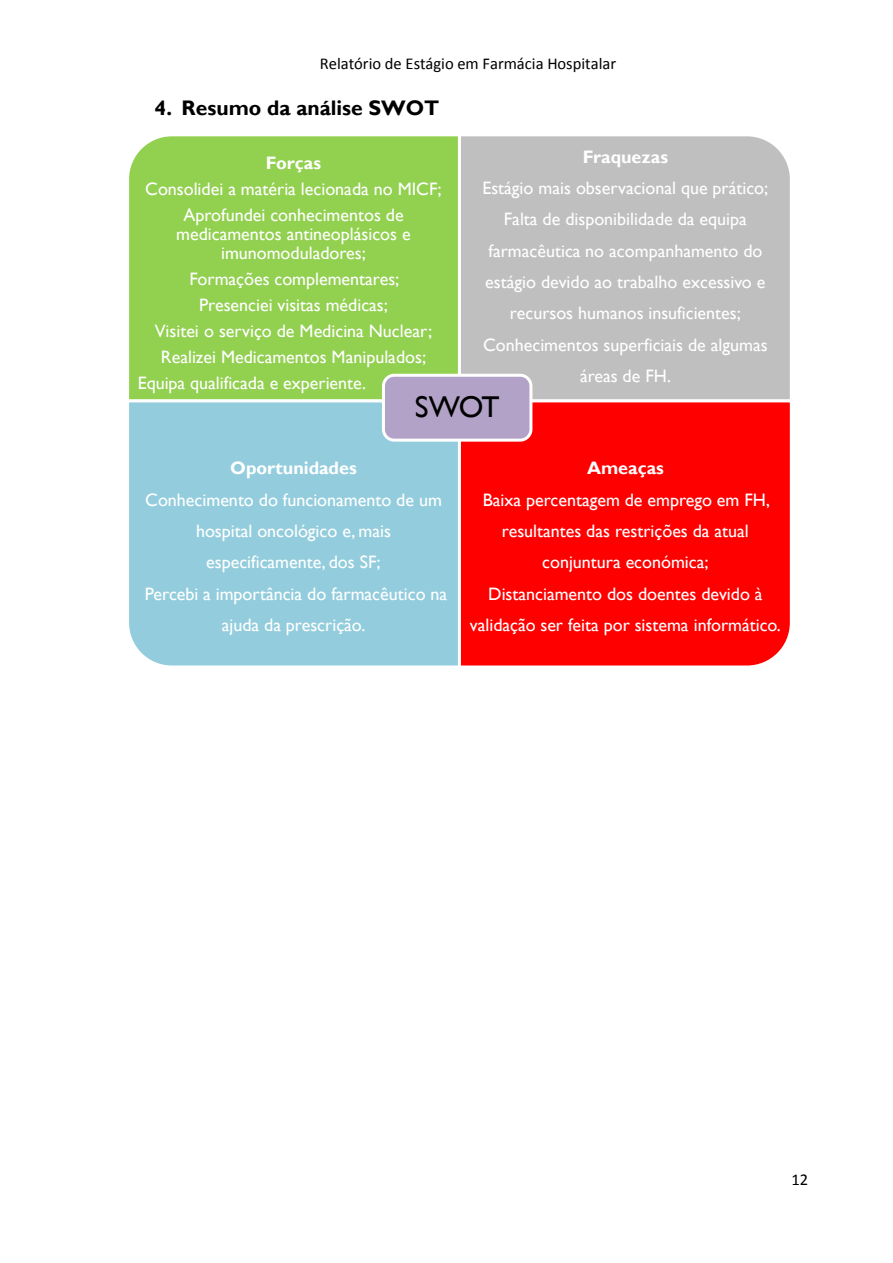
<style>
.page{position:relative;width:893px;height:1263px;background:#fff}
.page>*{position:absolute;margin:0;border:0;box-sizing:border-box;transform-origin:0 0}
.t1{font:30px "Gill Sans MT";color:#000}
.t2{font:700 21px "Gill Sans MT";color:#000}
.t3{font:18px/31.3px "Gill Sans MT";color:#fff;text-align:center}
.t4{font:700 18px "Gill Sans MT";color:#fff}
.t5{font:16.5px "Calibri";color:#000}
</style>
<div class="page">
<div style="left:129px;top:136px;width:327px;height:262px;background:#92d050"></div>
<div style="left:456px;top:136px;width:334px;height:262px;background:#bfbfbf"></div>
<div style="left:129px;top:398px;width:327px;height:268px;background:#93cddd"></div>
<div style="left:456px;top:398px;width:334px;height:268px;background:#f00"></div>
<div style="left:383px;top:375px;width:148px;height:65px;background:#b3a2c7;border-radius:11px"></div>
<div style="left:382px;top:374px;width:150px;height:68px;border:3px solid #fff;border-radius:11px"></div>
<p class="t5" style="left:320px;top:56px;width:298px">Relatório de Estágio em Farmácia Hospitalar</p>
<p class="t2" style="left:155px;top:96px;width:286px">4. Resumo da análise SWOT</p>
<p class="t4" style="left:266px;top:152px;width:57px">Forças</p>
<p class="t3" style="left:145px;top:176px;width:298px;line-height:26.1px">Consolidei a matéria lecionada no MICF;<br>Aprofundei conhecimentos de</p>
<p class="t3" style="left:176px;top:224px;width:236px;line-height:18.9px">medicamentos antineoplásicos e imunomoduladores;</p>
<p class="t3" style="left:189px;top:263px;width:212px">Formações complementares;</p>
<p class="t3" style="left:199px;top:289px;width:190px">Presenciei visitas médicas;</p>
<p class="t3" style="left:155px;top:315px;width:279px">Visitei o serviço de Medicina Nuclear;</p>
<p class="t3" style="left:161px;top:341px;width:267px">Realizei Medicamentos Manipulados;</p>
<p class="t3" style="left:138px;top:367px;width:230px">Equipa qualificada e experiente.</p>
<p class="t4" style="left:583px;top:146px;width:87px">Fraquezas</p>
<p class="t3" style="left:482px;top:172px;width:287px">Estágio mais observacional que prático; Falta de disponibilidade da equipa farmacêutica no acompanhamento do estágio devido ao trabalho excessivo e recursos humanos insuficientes; Conhecimentos superficiais de algumas áreas de FH.</p>
<h1 class="t1" style="left:415px;top:389px;width:86px">SWOT</h1>
<p class="t4" style="left:230px;top:458px;width:128px">Oportunidades</p>
<p class="t3" style="left:145px;top:484px;width:304px">Conhecimento do funcionamento de um hospital oncológico e, mais especificamente, dos SF;<br>Percebi a importância do farmacêutico na ajuda da prescrição.</p>
<p class="t4" style="left:587px;top:458px;width:78px">Ameaças</p>
<p class="t3" style="left:470px;top:484px;width:313px">Baixa percentagem de emprego em FH, resultantes das restrições da atual conjuntura económica;<br>Distanciamento dos doentes devido à validação ser feita por sistema informático.</p>
<p class="t5" style="left:791px;top:1173px;width:18px">12</p>
</div>
